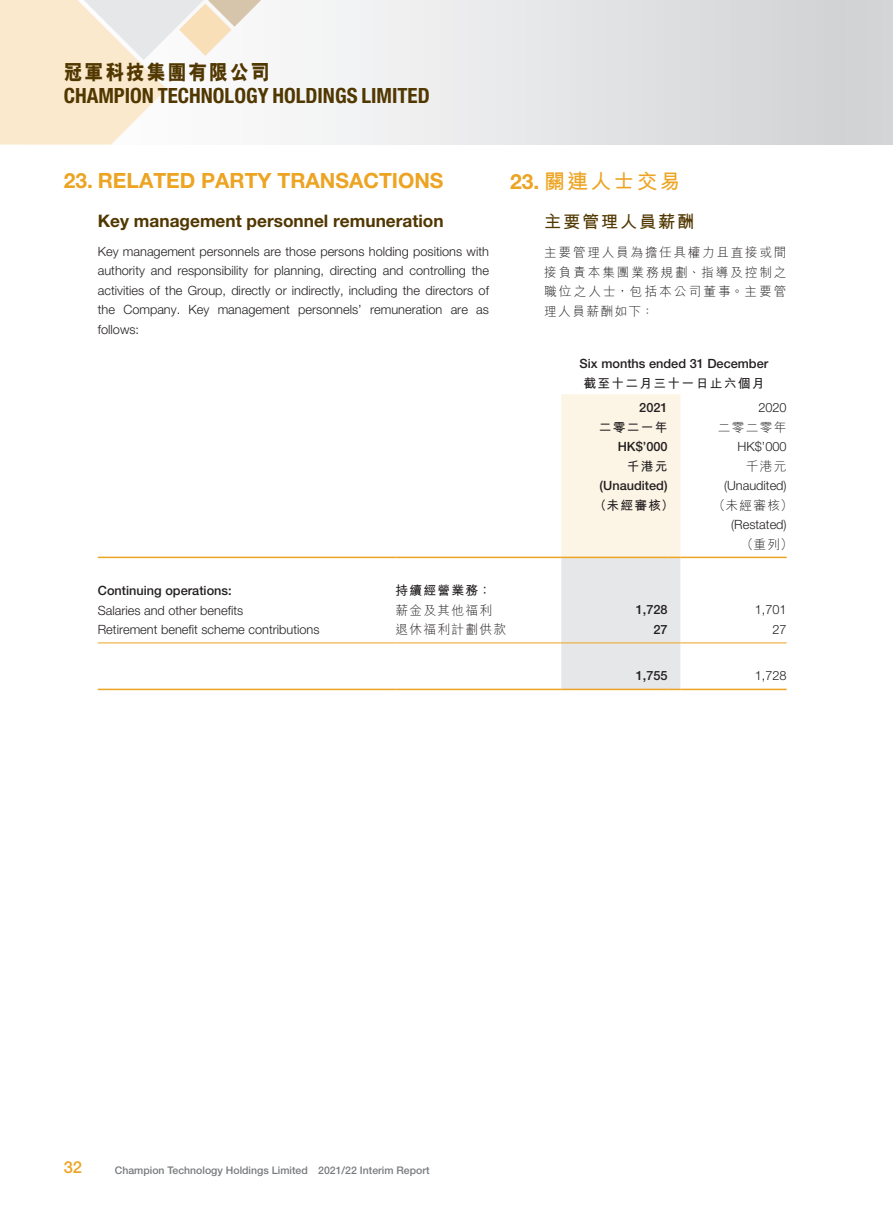
<style>
.page{position:relative;width:893px;height:1212px;background:#fff}
.page>*{position:absolute;margin:0;border:0;box-sizing:border-box;transform-origin:0 0}
.t1{font:700 condensed 21px "Helvetica Neue LT Std";color:#513700}
.t2{font:700 21px "Helvetica Neue LT Std";color:#eca422}
.t3{font:800 21px "M Hei HK";letter-spacing:.1em;color:#513700;scale:.9 1}
.t4{font:700 21px "M Hei HK";letter-spacing:.1em;color:#eca422}
.t5{font:700 17.25px "Helvetica Neue LT Std";color:#513700}
.t6{font:700 17.25px "M Hei HK";letter-spacing:.1em;color:#513700}
.t7{font:500 16.5px "Helvetica Neue LT Std";color:#eca422}
.t8{font:300 12.75px/19.5px "Helvetica Neue LT Std";color:#231f20;text-align:justify}
.t9{font:500 12.75px "Helvetica Neue LT Std";color:#231f20}
.t10{font:300 12.75px/19.5px "M Hei HK";letter-spacing:.125em;color:#231f20;text-align:justify}
.t11{font:700 12.75px "M Hei HK";letter-spacing:.1em;color:#231f20}
.t12{font:300 12.75px "M Hei HK";letter-spacing:.1em;color:#231f20}
.t13{font:500 10.5px "Helvetica Neue LT Std";color:#787a7d}
.s1{font-family:"Helvetica Neue LT Std"}
</style>
<div class="page">
<svg style="left:300px;top:0;width:593px;height:145px"></svg>
<svg style="left:0;top:0;width:261px;height:145px"></svg>
<hr style="left:98px;top:642px;width:297px;height:1px;background:#eca422">
<hr style="left:395px;top:642px;width:166px;height:1px;background:#eca422">
<hr style="left:680px;top:642px;width:107px;height:1px;background:#eca422">
<hr style="left:98px;top:689px;width:297px;height:1px;background:#eca422">
<hr style="left:395px;top:689px;width:166px;height:1px;background:#eca422">
<hr style="left:680px;top:689px;width:107px;height:1px;background:#eca422">
<hr style="left:98px;top:557px;width:297px;height:1px;background:#eca422">
<hr style="left:395px;top:557px;width:166px;height:1px;background:#eca422">
<svg style="left:561px;top:394px;width:119px;height:296px;background:#f2ede4"></svg>
<hr style="left:680px;top:557px;width:107px;height:1px;background:#eca422">
<h1 class="t3" style="left:64px;top:62px;width:230px">冠軍科技集團有限公司</h1>
<h1 class="t1" style="left:64px;top:83px;width:367px">CHAMPION TECHNOLOGY HOLDINGS LIMITED</h1>
<h1 class="t2" style="left:64px;top:167px;width:381px">23. RELATED PARTY TRANSACTIONS</h1>
<h2 class="t5" style="left:98px;top:210px;width:347px">Key management personnel remuneration</h2>
<p class="t8" style="left:98px;top:241px;width:393px">Key management personnels are those persons holding positions with authority and responsibility for planning, directing and controlling the activities of the Group, directly or indirectly, including the directors of the Company. Key management personnels’ remuneration are as follows:</p>
<h1 class="t4" style="left:510px;top:166px;width:172px"><span class="s1">23.</span> 關連人士交易</h1>
<h2 class="t6" style="left:544px;top:209px;width:152px">主要管理人員薪酬</h2>
<p class="t10" style="left:544px;top:242px;width:244px">主要管理人員為擔任具權力且直接或間接負責本集團業務規劃、指導及控制之職位之人士，包括本公司董事。主要管理人員薪酬如下：</p>
<p class="t9" style="left:580px;top:356px;width:190px">Six months ended 31 December</p>
<p class="t11" style="left:583px;top:374px;width:183px">截至十二月三十一日止六個月</p>
<p class="t9" style="left:639px;top:399px;width:30px">2021</p>
<p class="t8" style="left:758px;top:397px;width:30px">2020</p>
<p class="t11" style="left:599px;top:418px;width:70px">二零二一年</p>
<p class="t10" style="left:718px;top:417px;width:70px">二零二零年</p>
<p class="t9" style="left:618px;top:438px;width:51px">HK$’000</p>
<p class="t8" style="left:737px;top:436px;width:51px">HK$’000</p>
<p class="t11" style="left:627px;top:457px;width:42px">千港元</p>
<p class="t10" style="left:746px;top:456px;width:42px">千港元</p>
<p class="t9" style="left:600px;top:477px;width:70px">(Unaudited)</p>
<p class="t8" style="left:724px;top:475px;width:64px">(Unaudited)</p>
<p class="t11" style="left:594px;top:496px;width:82px">（未經審核）</p>
<p class="t10" style="left:713px;top:495px;width:82px">（未經審核）</p>
<p class="t8" style="left:731px;top:514px;width:57px">(Restated)</p>
<p class="t10" style="left:741px;top:534px;width:54px">（重列）</p>
<p class="t9" style="left:98px;top:583px;width:135px">Continuing operations:</p>
<p class="t11" style="left:395px;top:581px;width:97px">持續經營業務：</p>
<p class="t8" style="left:98px;top:600px;width:147px">Salaries and other benefits</p>
<p class="t12" style="left:395px;top:604px;width:98px">薪金及其他福利</p>
<p class="t9" style="left:636px;top:602px;width:33px">1,728</p>
<p class="t8" style="left:755px;top:600px;width:33px">1,701</p>
<p class="t8" style="left:98px;top:619px;width:223px">Retirement benefit scheme contributions</p>
<p class="t12" style="left:395px;top:623px;width:112px">退休福利計劃供款</p>
<p class="t9" style="left:653px;top:622px;width:16px">27</p>
<p class="t8" style="left:772px;top:619px;width:16px">27</p>
<p class="t9" style="left:636px;top:668px;width:33px">1,755</p>
<p class="t8" style="left:755px;top:665px;width:33px">1,728</p>
<p class="t7" style="left:64px;top:1157px;width:20px">32</p>
<p class="t13" style="left:115px;top:1164px;width:316px">Champion Technology Holdings Limited 2021/22 Interim Report</p>
</div>
